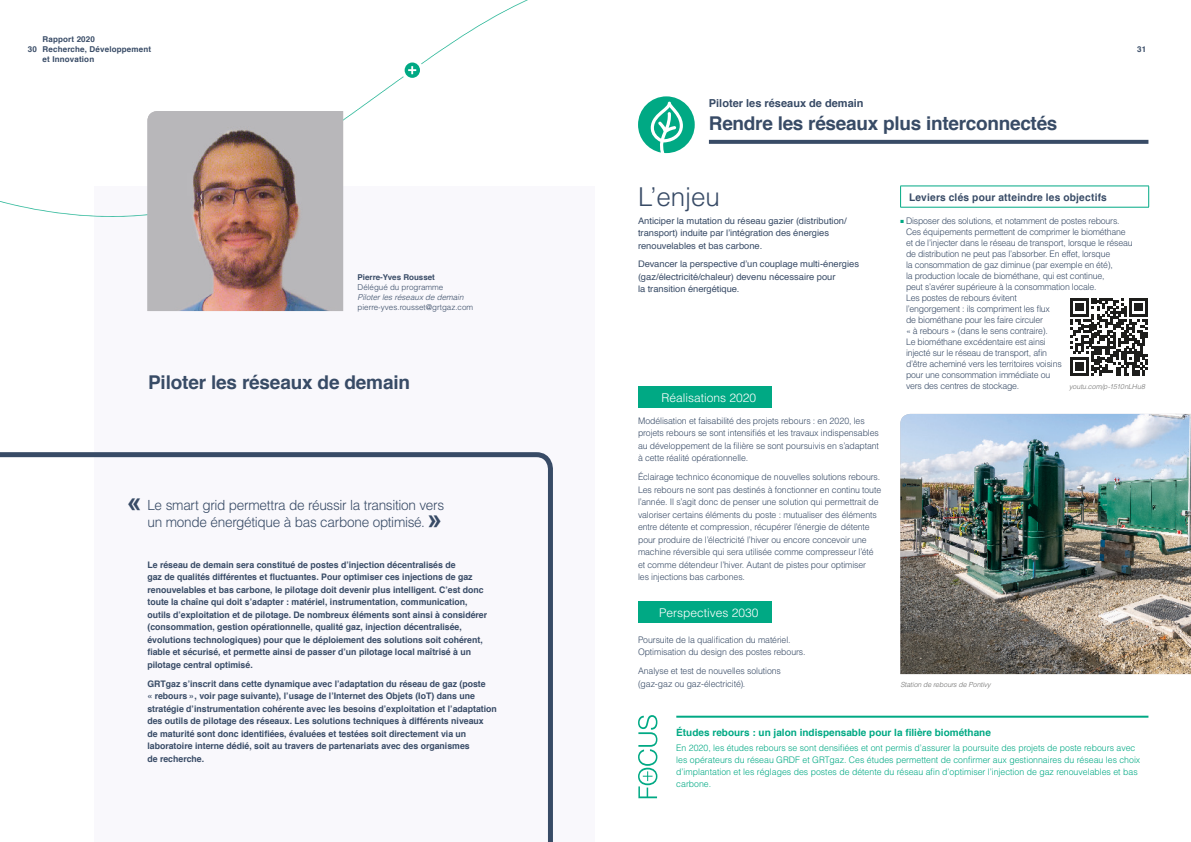
<style>
.page{position:relative;width:1191px;height:842px;background:#fff}
.page>*{position:absolute;margin:0;border:0;box-sizing:border-box;transform-origin:0 0}
.ENJEU{font:300 26px "Helvetica";color:#384b66}
.GUILL-DROIT{font:700 26px "Arial";color:#384b66}
.FICHE-TITRE{font:700 19px "Helvetica";letter-spacing:-.015em;color:#384b66}
.FICHE-TITRE_sans{font:700 19px "Helvetica";letter-spacing:-.01em;color:#384b66}
.FICHE-2_EXERGUE{font:300 14px/16.8px "Helvetica";letter-spacing:-.02em;color:#384b66}
.t1{font:300 12px "Helvetica";color:#fff}
.FICHE_SURTITRE{font:700 11px "Helvetica";color:#384b66}
.LEVIERS-TITRE{font:700 10.5px "Helvetica";letter-spacing:.015em;color:#384b66}
.FOCUS_TITRE_TE{font:700 10px "Helvetica";color:#00a984}
.TEXTE_COURANT{font:300 9px/11px "Helvetica";letter-spacing:-.015em;color:#384b66}
.FICHE-3_TEXTE{font:700 9px/12.5px "Helvetica";color:#384b66}
.FOCUS_TEXTE_TE{font:300 9px/12px "Helvetica";color:#00a984}
.ENJEU_TEXTE{font:9px/12.5px "Helvetica";color:#384b66;scale:1.04 1}
.IDENTITE_TITRE{font:700 8px/9.6px "Helvetica";letter-spacing:.02em;color:#384b66}
.IDENTITE_TEXTE{font:italic 300 8px/10px "Helvetica";color:#384b66}
.IDENTITE_MAIL{font:300 8px "Helvetica";color:#384b66}
.IDENTITE_TITRE-2{font:700 8px "Helvetica";color:#384b66}
.LEGENDE{font:italic 300 7px "Helvetica";letter-spacing:-.005em;color:#70706f}
.s1{font-style:normal}
.s2{color:#00a984}
</style>
<div class="page">
<div style="left:95px;top:186px;width:500px;height:656px;background:#f9f8fc"></div>
<svg style="left:0;top:452px;width:553px;height:390px"></svg>
<svg style="left:343px;top:0;width:185px;height:174px"></svg>
<div style="left:401px;top:59px;width:22px;height:22px;background:#fff;border-radius:50%"></div>
<svg style="left:404px;top:63px;width:16px;height:15px"></svg>
<svg style="left:408px;top:66px;width:8px;height:8px"></svg>
<svg style="left:638px;top:715px;width:19px;height:83px"></svg>
<svg style="left:638px;top:96px;width:56px;height:57px"></svg>
<img style="left:147px;top:111px;width:196px;height:200px">
<div style="left:52px;top:456px;width:53px;height:52px;background:#fff"></div>
<svg style="left:709px;top:140px;width:439px;height:4px;fill:#384b66"></svg>
<hr style="left:676px;top:716px;width:472px;height:2px;background:#00a984">
<img style="left:900px;top:414px;width:291px;height:260px">
<hr style="left:900px;top:186px;width:249px;height:1px;background:#00a984">
<svg style="left:900px;top:186px;width:1px;height:21px"></svg>
<svg style="left:1148px;top:186px;width:1px;height:21px"></svg>
<hr style="left:900px;top:207px;width:249px;height:1px;background:#00a984">
<div style="left:638px;top:602px;width:133px;height:21px;background:#00a984"></div>
<div style="left:638px;top:386px;width:133px;height:22px;background:#00a984"></div>
<svg style="left:1070px;top:298px;width:77px;height:78px"></svg>
<p class="IDENTITE_TITRE" style="left:43px;top:35px;width:110px">Rapport 2020<br>Recherche, Développement et Innovation</p>
<p class="IDENTITE_TITRE" style="left:28px;top:44px;width:11px">30</p>
<p class="IDENTITE_TITRE" style="left:1137px;top:44px;width:11px">31</p>
<p class="FICHE_SURTITRE" style="left:709px;top:95px;width:156px">Piloter les réseaux de demain</p>
<p class="IDENTITE_TITRE-2" style="left:357px;top:270px;width:79px">Pierre-Yves Rousset</p>
<p class="IDENTITE_TEXTE" style="left:357px;top:282px;width:107px"><span class="s1">Délégué du programme<br></span>Piloter les réseaux de demain</p>
<p class="IDENTITE_MAIL" style="left:357px;top:302px;width:117px">pierre-yves.rousset@grtgaz.com</p>
<p class="FICHE-TITRE_sans" style="left:148px;top:367px;width:263px">Piloter les réseaux de demain</p>
<p class="GUILL-DROIT" style="left:127px;top:484px;width:16px">«</p>
<p class="FICHE-2_EXERGUE" style="left:147px;top:496px;width:298px">Le smart grid permettra de réussir la transition vers un monde énergétique à bas carbone optimisé.</p>
<p class="GUILL-DROIT" style="left:427px;top:501px;width:16px">»</p>
<p class="FICHE-3_TEXTE" style="left:147px;top:558px;width:341px">Le réseau de demain sera constitué de postes d’injection décentralisés de<br>gaz de qualités différentes et fluctuantes. Pour optimiser ces injections de gaz renouvelables et bas carbone, le pilotage doit devenir plus intelligent. C’est donc toute la chaîne qui doit s’adapter : matériel, instrumentation, communication, outils d’exploitation et de pilotage. De nombreux éléments sont ainsi à considérer (consommation, gestion opérationnelle, qualité gaz, injection décentralisée, évolutions technologiques) pour que le déploiement des solutions soit cohérent, fiable et sécurisé, et permette ainsi de passer d’un pilotage local maîtrisé à un pilotage central optimisé.</p>
<p class="FICHE-3_TEXTE" style="left:147px;top:677px;width:351px">GRTgaz s’inscrit dans cette dynamique avec l’adaptation du réseau de gaz (poste<br>« rebours », voir page suivante), l’usage de l’Internet des Objets (IoT) dans une stratégie d’instrumentation cohérente avec les besoins d’exploitation et l’adaptation des outils de pilotage des réseaux. Les solutions techniques à différents niveaux<br>de maturité sont donc identifiées, évaluées et testées soit directement via un laboratoire interne dédié, soit au travers de partenariats avec des organismes<br>de recherche.</p>
<p class="FICHE-TITRE" style="left:709px;top:108px;width:350px">Rendre les réseaux plus interconnectés</p>
<p class="ENJEU" style="left:638px;top:181px;width:83px">L’enjeu</p>
<p class="ENJEU_TEXTE" style="left:638px;top:215px;width:202px">Anticiper la mutation du réseau gazier (distribution/ transport) induite par l’intégration des énergies renouvelables et bas carbone.</p>
<p class="ENJEU_TEXTE" style="left:638px;top:258px;width:214px">Devancer la perspective d’un couplage multi-énergies (gaz/électricité/chaleur) devenu nécessaire pour<br>la transition énergétique.</p>
<p class="t1" style="left:661px;top:390px;width:96px">Réalisations 2020</p>
<p class="TEXTE_COURANT" style="left:638px;top:414px;width:242px;line-height:12.5px">Modélisation et faisabilité des projets rebours : en 2020, les projets rebours se sont intensifiés et les travaux indispensables au développement de la filière se sont poursuivis en s’adaptant à cette réalité opérationnelle.</p>
<p class="TEXTE_COURANT" style="left:638px;top:470px;width:245px;line-height:12.5px">Éclairage technico économique de nouvelles solutions rebours.<br>Les rebours ne sont pas destinés à fonctionner en continu toute l’année. Il s’agit donc de penser une solution qui permettrait de valoriser certains éléments du poste : mutualiser des éléments entre détente et compression, récupérer l’énergie de détente pour produire de l’électricité l’hiver ou encore concevoir une machine réversible qui sera utilisée comme compresseur l’été et comme détendeur l’hiver. Autant de pistes pour optimiser<br>les injections bas carbones.</p>
<p class="t1" style="left:659px;top:605px;width:101px">Perspectives 2030</p>
<p class="TEXTE_COURANT" style="left:638px;top:633px;width:169px;line-height:12.5px">Poursuite de la qualification du matériel.<br>Optimisation du design des postes rebours.</p>
<p class="TEXTE_COURANT" style="left:638px;top:664px;width:144px;line-height:12.5px">Analyse et test de nouvelles solutions (gaz-gaz ou gaz-électricité).</p>
<p class="LEVIERS-TITRE" style="left:909px;top:188px;width:199px">Leviers clés pour atteindre les objectifs</p>
<p class="TEXTE_COURANT" style="left:906px;top:215px;width:228px;text-indent:-6px"><span class="s2">■</span> Disposer des solutions, et notamment de postes rebours.<br>Ces équipements permettent de comprimer le biométhane et de l’injecter dans le réseau de transport, lorsque le réseau de distribution ne peut pas l’absorber. En effet, lorsque<br>la consommation de gaz diminue (par exemple en été),<br>la production locale de biométhane, qui est continue,<br>peut s’avérer supérieure à la consommation locale.<br>Les postes de rebours évitent<br>l’engorgement : ils compriment les flux<br>de biométhane pour les faire circuler<br>« à rebours » (dans le sens contraire).<br>Le biométhane excédentaire est ainsi<br>injecté sur le réseau de transport, afin<br>d’être acheminé vers les territoires voisins<br>pour une consommation immédiate ou<br>vers des centres de stockage.</p>
<p class="LEGENDE" style="left:1069px;top:382px;width:77px">youtu.com/p-1510nLHu8</p>
<p class="LEGENDE" style="left:900px;top:680px;width:92px">Station de rebours de Pontivy</p>
<p class="FOCUS_TITRE_TE" style="left:676px;top:724px;width:316px">Études rebours : un jalon indispensable pour la filière biométhane</p>
<p class="FOCUS_TEXTE_TE" style="left:676px;top:741px;width:465px">En 2020, les études rebours se sont densifiées et ont permis d’assurer la poursuite des projets de poste rebours avec les opérateurs du réseau GRDF et GRTgaz. Ces études permettent de confirmer aux gestionnaires du réseau les choix d’implantation et les réglages des postes de détente du réseau afin d’optimiser l’injection de gaz renouvelables et bas carbone.</p>
</div>
